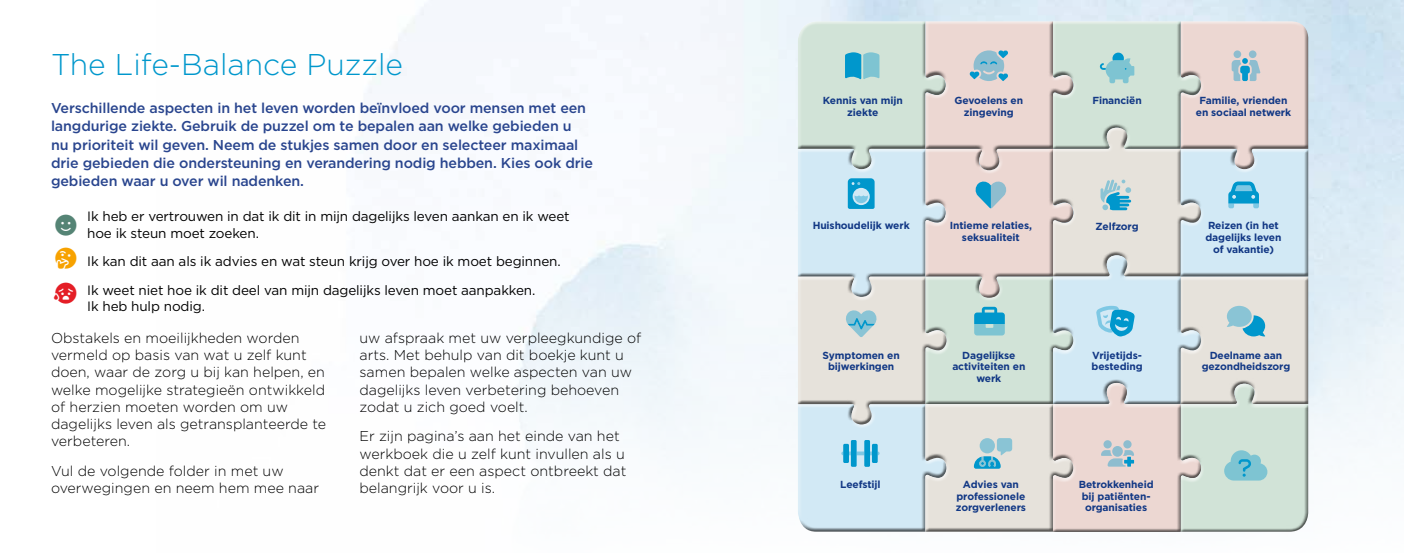
<style>
.page{position:relative;width:1404px;height:553px;background:#fff}
.page>*{position:absolute;margin:0;border:0;box-sizing:border-box;transform-origin:0 0}
.t1{font:300 30px "Gotham";color:#0097cc}
.t2{font:21px "Font Awesome 6 Pro Solid";color:#e41e26}
.t3{font:21px "Font Awesome 6 Pro Solid";color:#f7a200}
.t4{font:300 14.25px/17.1px "Gotham";color:#000}
.t5{font:500 14.25px/18px "Gotham";letter-spacing:-.01em;color:#29458e}
.t6{font:13.5px/16.5px "Gotham";letter-spacing:-.01em;color:#000}
.t7{font:700 10.2px/11.7px "Gotham";letter-spacing:-.01em;color:#123885;text-align:center}
</style>
<div class="page">
<div style="left:1178px;top:386px;width:131px;height:148px;background:#000;opacity:.6"></div>
<div style="left:1049px;top:385px;width:152px;height:149px;background:#000;opacity:.6"></div>
<svg style="left:797px;top:21px;width:511px;height:510px;background:#d2dad9"></svg>
<h1 class="t1" style="left:51px;top:45px;width:353px">The Life-Balance Puzzle</h1>
<p class="t5" style="left:51px;top:99px;width:543px">Verschillende aspecten in het leven worden beïnvloed voor mensen met een langdurige ziekte. Gebruik de puzzel om te bepalen aan welke gebieden u<br>nu prioriteit wil geven. Neem de stukjes samen door en selecteer maximaal drie gebieden die ondersteuning en verandering nodig hebben. Kies ook drie gebieden waar u over wil nadenken.</p>
<h2 class="t3" style="left:55px;top:248px;width:22px">▼■■</h2>
<h2 class="t2" style="left:54px;top:283px;width:25px">■□◆▲▲▼</h2>
<p class="t6" style="left:87px;top:208px;width:484px">Ik heb er vertrouwen in dat ik dit in mijn dagelijks leven aankan en ik weet hoe ik steun moet zoeken.</p>
<p class="t6" style="left:87px;top:247px;width:475px;line-height:28.3px">Ik kan dit aan als ik advies en wat steun krijg over hoe ik moet beginnen.<br>Ik weet niet hoe ik dit deel van mijn dagelijks leven moet aanpakken.</p>
<p class="t6" style="left:87px;top:298px;width:119px">Ik heb hulp nodig.</p>
<p class="t4" style="left:51px;top:329px;width:277px">Obstakels en moeilijkheden worden vermeld op basis van wat u zelf kunt doen, waar de zorg u bij kan helpen, en welke mogelijke strategieën ontwikkeld of herzien moeten worden om uw dagelijks leven als getransplanteerde te verbeteren.</p>
<p class="t4" style="left:51px;top:462px;width:269px">Vul de volgende folder in met uw overwegingen en neem hem mee naar</p>
<p class="t4" style="left:359px;top:329px;width:283px">uw afspraak met uw verpleegkundige of arts. Met behulp van dit boekje kunt u samen bepalen welke aspecten van uw dagelijks leven verbetering behoeven zodat u zich goed voelt.</p>
<p class="t4" style="left:359px;top:427px;width:268px">Er zijn pagina’s aan het einde van het werkboek die u zelf kunt invullen als u denkt dat er een aspect ontbreekt dat belangrijk voor u is.</p>
<p class="t7" style="left:822px;top:95px;width:81px">Kennis van mijn ziekte</p>
<p class="t7" style="left:954px;top:95px;width:70px">Gevoelens en zingeving</p>
<p class="t7" style="left:1092px;top:95px;width:51px">Financiën</p>
<p class="t7" style="left:1195px;top:95px;width:97px">Familie, vrienden en sociaal netwerk</p>
<p class="t7" style="left:812px;top:220px;width:99px">Huishoudelijk werk</p>
<p class="t7" style="left:949px;top:220px;width:84px">Intieme relaties, seksualiteit</p>
<p class="t7" style="left:1095px;top:220px;width:44px">Zelfzorg</p>
<p class="t7" style="left:1205px;top:220px;width:77px">Reizen (in het dagelijks leven of vakantie)</p>
<p class="t7" style="left:822px;top:349px;width:79px">Symptomen en bijwerkingen</p>
<p class="t7" style="left:952px;top:349px;width:75px">Dagelijkse activiteiten en werk</p>
<p class="t7" style="left:1091px;top:349px;width:53px;text-align:left">Vrijetijds&shy;besteding</p>
<p class="t7" style="left:1201px;top:349px;width:90px">Deelname aan gezondheidszorg</p>
<p class="t7" style="left:840px;top:478px;width:42px">Leefstijl</p>
<p class="t7" style="left:955px;top:478px;width:72px">Advies van professionele zorgverleners</p>
<p class="t7" style="left:1078px;top:478px;width:76px">Betrokkenheid bij patiënten&shy;organisaties</p>
</div>
